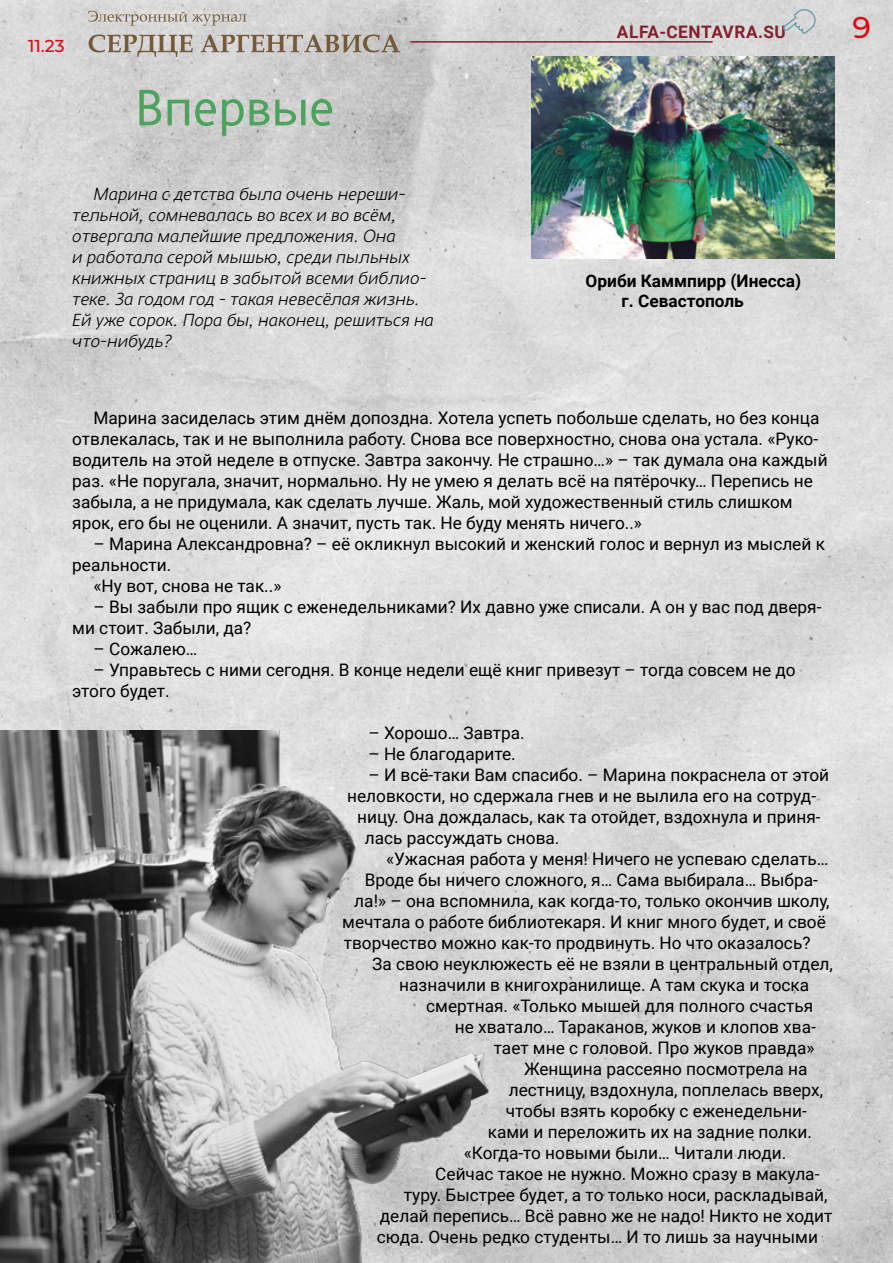
<style>
.page{position:relative;width:893px;height:1263px;background:#fff}
.page>*{position:absolute;margin:0;border:0;box-sizing:border-box;transform-origin:0 0}
.t1{font:50.4px "Conamore";color:#4da35d}
.t2{font:500 30px "Montserrat";color:#e30613}
.t3{font:17.25px/21px "Roboto";color:#000}
.t4{font:italic 300 17.25px/21px "Conamore";color:#000}
.t5{font:700 17.25px/20.7px "Roboto";color:#000}
.t6{font:700 17.25px "Roboto";letter-spacing:.035em;color:#83212c}
.t7{font:500 17.25px "Montserrat";color:#e30613}
</style>
<div class="page">
<img style="left:0;top:0;width:893px;height:1263px">
<svg style="left:88px;top:11px;width:158px;height:15px;background:#c6c1bb"></svg>
<svg style="left:89px;top:34px;width:104px;height:23px;background:#b7aea4"></svg>
<svg style="left:201px;top:34px;width:199px;height:19px;background:#afa69a"></svg>
<hr style="left:410px;top:41px;width:303px;height:2px;background:#83212c">
<svg style="left:781px;top:6px;width:37px;height:29px"></svg>
<img style="left:531px;top:57px;width:303px;height:201px">
<img style="left:0;top:730px;width:505px;height:533px">
<p class="t7" style="left:28px;top:34px;width:38px">11.23</p>
<h1 class="t1" style="left:135px;top:75px;width:201px">Впервые</h1>
<p class="t4" style="left:72px;top:184px;width:363px;text-indent:21px">Марина с детства была очень нереши&shy;тельной, сомневалась во всех и во всём, отвергала малейшие предложения. Она<br>и работала серой мышью, среди пыльных книжных страниц в забытой всеми библио&shy;теке. За годом год - такая невесёлая жизнь.<br>Ей уже сорок. Пора бы, наконец, решиться на что-нибудь?</p>
<p class="t6" style="left:617px;top:20px;width:171px">ALFA-CENTAVRA.SU</p>
<h2 class="t2" style="left:852px;top:6px;width:20px">9</h2>
<p class="t5" style="left:622px;top:270px;width:181px;text-indent:-36px">Ориби Каммпирр (Инесса) г. Севастополь</p>
<p class="t3" style="left:72px;top:407px;width:757px;text-indent:21px">Марина засиделась этим днём допоздна. Хотела успеть побольше сделать, но без конца отвлекалась, так и не выполнила работу. Снова все поверхностно, снова она устала. «Руко&shy;водитель на этой неделе в отпуске. Завтра закончу. Не страшно…» – так думала она каждый раз. «Не поругала, значит, нормально. Ну не умею я делать всё на пятёрочку… Перепись не забыла, а не придумала, как сделать лучше. Жаль, мой художественный стиль слишком ярок, его бы не оценили. А значит, пусть так. Не буду менять ничего..»</p>
<p class="t3" style="left:94px;top:532px;width:733px">– Марина Александровна? – её окликнул высокий и женский голос и вернул из мыслей к</p>
<p class="t3" style="left:72px;top:553px;width:101px">реальности.</p>
<p class="t3" style="left:94px;top:574px;width:189px">«Ну вот, снова не так..»</p>
<p class="t3" style="left:72px;top:595px;width:751px;text-indent:21px">– Вы забыли про ящик с еженедельниками? Их давно уже списали. А он у вас под дверя&shy;ми стоит. Забыли, да?</p>
<p class="t3" style="left:94px;top:637px;width:105px">– Сожалею…</p>
<p class="t3" style="left:72px;top:658px;width:725px;text-indent:21px">– Управьтесь с ними сегодня. В конце недели ещё книг привезут – тогда совсем не до этого будет.</p>
<p class="t3" style="left:368px;top:721px;width:158px">– Хорошо… Завтра.</p>
<p class="t3" style="left:368px;top:742px;width:149px">– Не благодарите.</p>
<p class="t3" style="left:368px;top:763px;width:462px">– И всё-таки Вам спасибо. – Марина покраснела от этой</p>
<p class="t3" style="left:347px;top:784px;width:470px">неловкости, но сдержала гнев и не вылила его на сотруд-</p>
<p class="t3" style="left:357px;top:805px;width:465px">ницу. Она дождалась, как та отойдет, вздохнула и приня-</p>
<p class="t3" style="left:365px;top:826px;width:196px">лась рассуждать снова.</p>
<p class="t3" style="left:386px;top:847px;width:444px">«Ужасная работа у меня! Ничего не успеваю сделать…</p>
<p class="t3" style="left:365px;top:868px;width:454px">Вроде бы ничего сложного, я… Сама выбирала… Выбра-</p>
<p class="t3" style="left:354px;top:889px;width:477px">ла!» – она вспомнила, как когда-то, только окончив школу,</p>
<p class="t3" style="left:342px;top:910px;width:485px">мечтала о работе библиотекаря. И книг много будет, и своё</p>
<p class="t3" style="left:344px;top:931px;width:468px">творчество можно как-то продвинуть. Но что оказалось?</p>
<p class="t3" style="left:372px;top:952px;width:462px">За свою неуклюжесть её не взяли в центральный отдел,</p>
<p class="t3" style="left:399px;top:973px;width:411px">назначили в книгохранилище. А там скука и тоска</p>
<p class="t3" style="left:426px;top:994px;width:389px">смертная. «Только мышей для полного счастья</p>
<p class="t3" style="left:455px;top:1015px;width:363px">не хватало… Тараканов, жуков и клопов хва-</p>
<p class="t3" style="left:494px;top:1036px;width:322px">тает мне с головой. Про жуков правда»</p>
<p class="t3" style="left:524px;top:1057px;width:285px">Женщина рассеяно посмотрела на</p>
<p class="t3" style="left:509px;top:1078px;width:316px">лестницу, вздохнула, поплелась вверх,</p>
<p class="t3" style="left:506px;top:1099px;width:303px">чтобы взять коробку с еженедельни-</p>
<p class="t3" style="left:488px;top:1120px;width:326px">ками и переложить их на задние полки.</p>
<p class="t3" style="left:464px;top:1141px;width:324px">«Когда-то новыми были… Читали люди.</p>
<p class="t3" style="left:435px;top:1162px;width:386px">Сейчас такое не нужно. Можно сразу в макула-</p>
<p class="t3" style="left:404px;top:1183px;width:425px">туру. Быстрее будет, а то только носи, раскладывай,</p>
<p class="t3" style="left:380px;top:1204px;width:454px">делай перепись… Всё равно же не надо! Никто не ходит</p>
<p class="t3" style="left:377px;top:1225px;width:443px">сюда. Очень редко студенты… И то лишь за научными</p>
</div>
